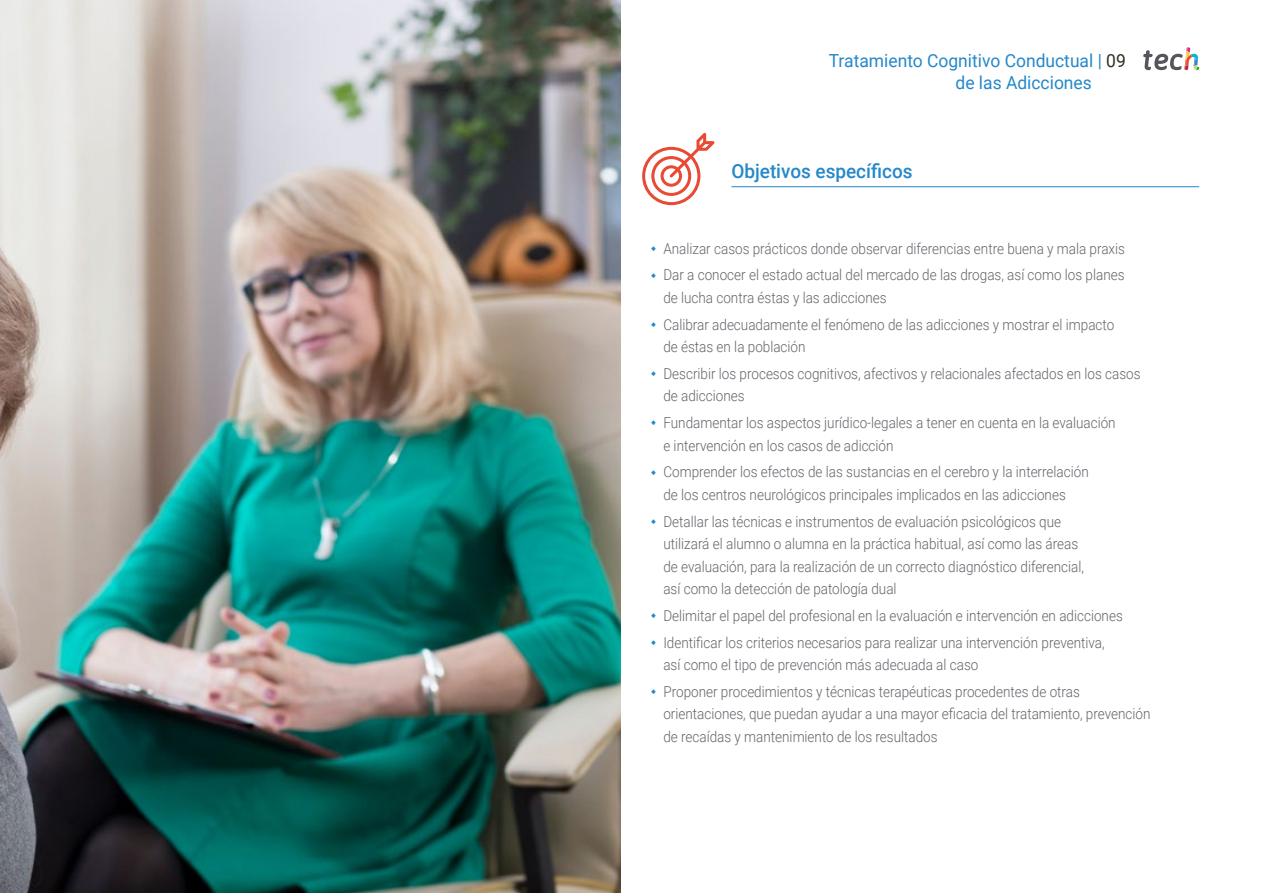
<style>
.page{position:relative;width:1263px;height:893px;background:#fff}
.page>*{position:absolute;margin:0;border:0;box-sizing:border-box;transform-origin:0 0}
.t1{font:500 19.5px "Roboto";color:#2488c9}
.t2{font:18px/22.5px "Roboto";color:#2488c9}
.t3{font:300 15px/26.7px "Roboto";color:#61646a;scale:.9 1}
.s1{color:#312e20}
</style>
<div class="page">
<img style="left:0;top:0;width:621px;height:893px">
<svg style="left:1143px;top:47px;width:56px;height:24px"></svg>
<hr style="left:731px;top:186px;width:468px;height:1px;background:#2488c9">
<svg style="left:642px;top:133px;width:72px;height:72px"></svg>
<p class="t2" style="left:955px;top:48px;width:172px;text-indent:-127px">Tratamiento Cognitivo Conductual | <span class="s1">09 </span>de las Adicciones</p>
<h1 class="t1" style="left:731px;top:158px;width:183px">Objetivos específicos</h1>
<p class="t3" style="left:663px;top:234px;width:514px">Analizar casos prácticos donde observar diferencias entre buena y mala praxis<br>Dar a conocer el estado actual del mercado de las drogas, así como los planes</p>
<p class="t3" style="left:663px;top:284px;width:503px">de lucha contra éstas y las adicciones<br>Calibrar adecuadamente el fenómeno de las adicciones y mostrar el impacto</p>
<p class="t3" style="left:663px;top:333px;width:532px">de éstas en la población<br>Describir los procesos cognitivos, afectivos y relacionales afectados en los casos</p>
<p class="t3" style="left:663px;top:382px;width:504px">de adicciones<br>Fundamentar los aspectos jurídico-legales a tener en cuenta en la evaluación</p>
<p class="t3" style="left:663px;top:431px;width:474px">e intervención en los casos de adicción<br>Comprender los efectos de las sustancias en el cerebro y la interrelación</p>
<p class="t3" style="left:663px;top:481px;width:449px">de los centros neurológicos principales implicados en las adicciones<br>Detallar las técnicas e instrumentos de evaluación psicológicos que</p>
<p class="t3" style="left:663px;top:532px;width:469px;line-height:22.5px">utilizará el alumno o alumna en la práctica habitual, así como las áreas de evaluación, para la realización de un correcto diagnóstico diferencial, así como la detección de patología dual</p>
<p class="t3" style="left:663px;top:602px;width:512px">Delimitar el papel del profesional en la evaluación e intervención en adicciones<br>Identificar los criterios necesarios para realizar una intervención preventiva,</p>
<p class="t3" style="left:663px;top:651px;width:464px">así como el tipo de prevención más adecuada al caso<br>Proponer procedimientos y técnicas terapéuticas procedentes de otras</p>
<p class="t3" style="left:663px;top:702px;width:543px;line-height:22.5px">orientaciones, que puedan ayudar a una mayor eficacia del tratamiento, prevención de recaídas y mantenimiento de los resultados</p>
</div>
